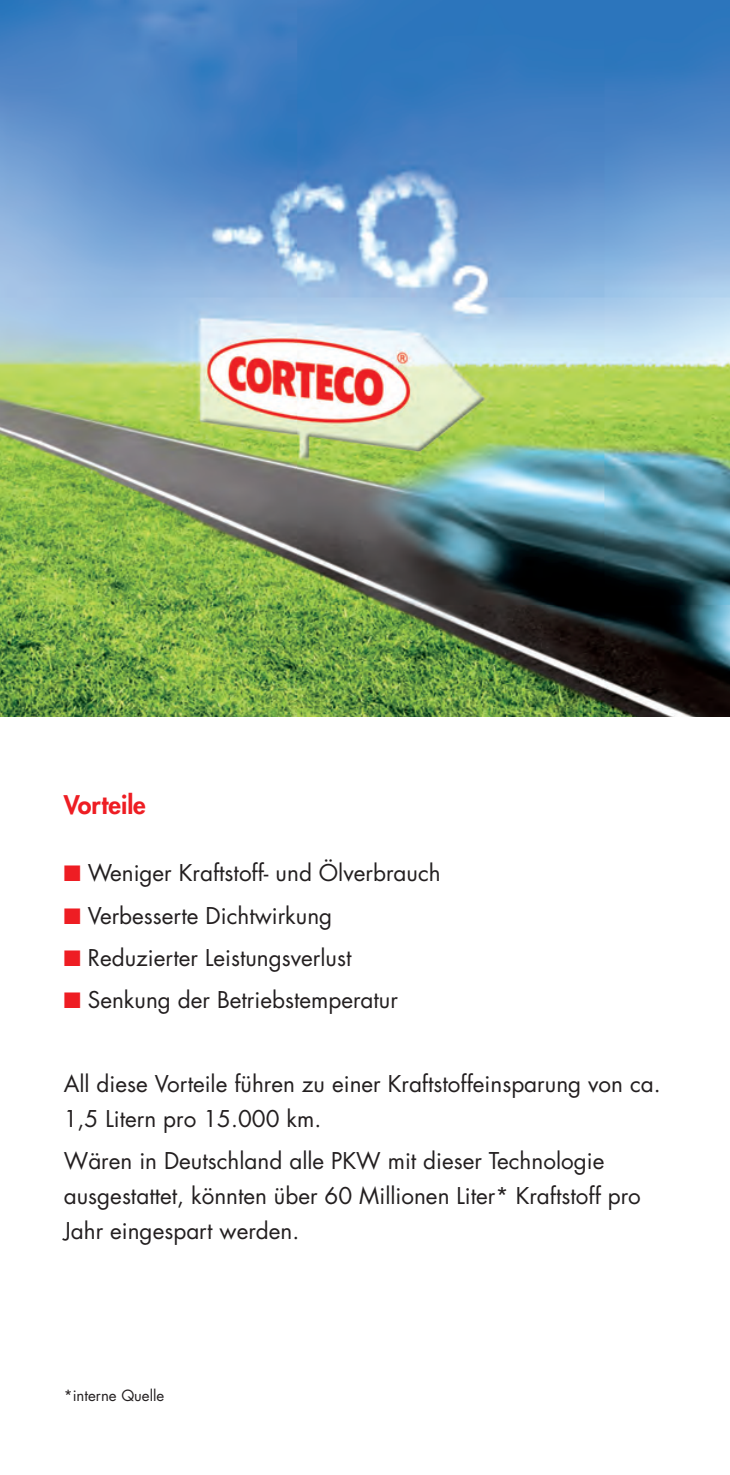
<style>
.page{position:relative;width:730px;height:1475px;background:#fff}
.page>*{position:absolute;margin:0;border:0;box-sizing:border-box;transform-origin:0 0}
.t1{font:800 25px "Futura";color:#ee1d23}
.t2{font:22.5px/35px "Futura";color:#231f20}
.t3{font:15px "Futura";color:#231f20}
.s1{color:#ee1d23}
</style>
<div class="page">
<img style="left:0;top:0;width:730px;height:717px">
<p class="t1" style="left:64px;top:792px;width:84px">Vorteile</p>
<p class="t2" style="left:64px;top:857px;width:378px"><span class="s1">■</span> Weniger Kraftstoff- und Ölverbrauch</p>
<p class="t2" style="left:64px;top:899px;width:270px"><span class="s1">■</span> Verbesserte Dichtwirkung</p>
<p class="t2" style="left:64px;top:941px;width:289px"><span class="s1">■</span> Reduzierter Leistungsverlust</p>
<p class="t2" style="left:64px;top:983px;width:336px"><span class="s1">■</span> Senkung der Betriebstemperatur</p>
<p class="t2" style="left:64px;top:1067px;width:598px">All diese Vorteile führen zu einer Kraftstoffeinsparung von ca.<br>1,5 Litern pro 15.000 km.</p>
<p class="t2" style="left:64px;top:1145px;width:579px">Wären in Deutschland alle PKW mit dieser Technologie ausgestattet, könnten über 60 Millionen Liter* Kraftstoff pro<br>Jahr eingespart werden.</p>
<p class="t3" style="left:64px;top:1388px;width:102px">*interne Quelle</p>
</div>
